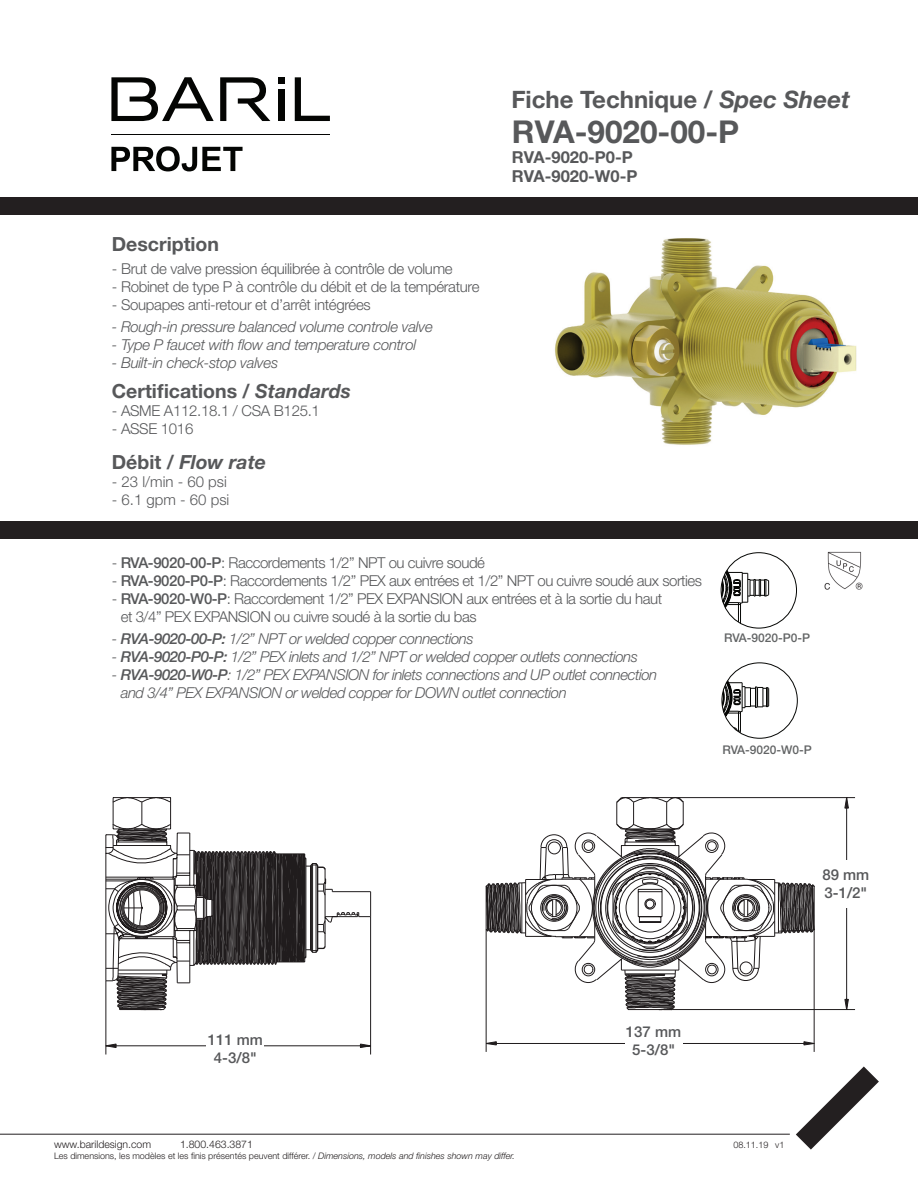
<style>
.page{position:relative;width:918px;height:1188px;background:#fff}
.page>*{position:absolute;margin:0;border:0;box-sizing:border-box;transform-origin:0 0}
.t1{font:700 31.5px "Helvetica Neue LT Std";color:#57585a}
.t2{font:700 24px "Helvetica Neue LT Std";color:#57585a}
.t3{font:700 19.5px "Helvetica Neue LT Std";color:#57585a}
.t4{font:italic 700 19.5px "Helvetica Neue LT Std";color:#57585a}
.t5{font:700 16.5px "Helvetica Neue LT Std";color:#57585a}
.t6{font:300 15px/18px "Helvetica Neue LT Std";letter-spacing:-.03em;color:#57585a}
.t7{font:italic 300 15px/18px "Helvetica Neue LT Std";letter-spacing:-.03em;color:#57585a}
.Measurements{font:500 15px "Helvetica Neue LT Std";color:#57585a}
.t8{font:300 15px "Helvetica Neue LT Std";color:#57585a}
.t9{font:500 12px "Helvetica Neue LT Std";color:#626465}
.t10{font:300 10.5px "Helvetica Neue LT Std";color:#231f20}
.t11{font:300 9px "Helvetica Neue LT Std";color:#231f20}
.s1{font-style:italic}
.s2{font-style:normal}
.s3{font-weight:500}
</style>
<div class="page">
<hr style="left:0;top:1134px;width:790px;height:1px;background:#231f20">
<svg style="left:796px;top:1066px;width:83px;height:84px"></svg>
<hr style="left:111px;top:134px;width:219px;height:1px;background:#040503">
<div style="left:278px;top:77px;width:6px;height:7px;background:#040503"></div>
<div style="left:278px;top:90px;width:6px;height:31px;background:#040503"></div>
<svg style="left:295px;top:77px;width:35px;height:44px"></svg>
<svg style="left:220px;top:77px;width:50px;height:44px"></svg>
<svg style="left:111px;top:77px;width:103px;height:44px"></svg>
<svg style="left:111px;top:146px;width:132px;height:25px"></svg>
<div style="left:0;top:198px;width:918px;height:17px;background:#231f20"></div>
<div style="left:0;top:522px;width:918px;height:17px;background:#231f20"></div>
<img style="left:824px;top:552px;width:39px;height:38px">
<svg style="left:105px;top:1011px;width:710px;height:44px"></svg>
<svg style="left:815px;top:797px;width:41px;height:213px"></svg>
<svg style="left:112px;top:797px;width:702px;height:214px"></svg>
<svg style="left:107px;top:828px;width:219px;height:183px"></svg>
<div style="left:207px;top:1025px;width:57px;height:47px;background:#fff"></div>
<div style="left:625px;top:1017px;width:57px;height:48px;background:#fff"></div>
<div style="left:817px;top:860px;width:57px;height:47px;background:#fff"></div>
<img style="left:555px;top:238px;width:302px;height:207px">
<svg style="left:721px;top:553px;width:48px;height:76px"></svg>
<div style="left:721px;top:552px;width:76px;height:76px;border:1px solid #050604;border-radius:50%"></div>
<svg style="left:722px;top:663px;width:47px;height:75px"></svg>
<div style="left:722px;top:662px;width:76px;height:77px;border:1px solid #050604;border-radius:50%"></div>
<h2 class="t2" style="left:511px;top:85px;width:340px">Fiche Technique / <span class="s1">Spec Sheet</span></h2>
<p class="t3" style="left:112px;top:232px;width:109px">Description</p>
<p class="t6" style="left:112px;top:259px;width:342px">- Brut de valve pression équilibrée à contrôle de volume</p>
<p class="t6" style="left:112px;top:277px;width:369px">- Robinet de type P à contrôle du débit et de la température</p>
<p class="t6" style="left:112px;top:295px;width:260px">- Soupapes anti-retour et d’arrêt intégrées</p>
<p class="t7" style="left:112px;top:318px;width:322px">- Rough-in pressure balanced volume controle valve</p>
<p class="t7" style="left:112px;top:336px;width:306px">- Type P faucet with flow and temperature control</p>
<p class="t7" style="left:112px;top:354px;width:168px">- Built-in check-stop valves</p>
<p class="t3" style="left:112px;top:379px;width:241px">Certifications / <span class="s1">Standards</span></p>
<p class="t6" style="left:112px;top:401px;width:210px">- ASME A112.18.1 / CSA B125.1</p>
<p class="t6" style="left:112px;top:419px;width:83px">- ASSE 1016</p>
<p class="t4" style="left:112px;top:450px;width:156px"><span class="s2">Débit /</span> Flow rate</p>
<p class="t8" style="left:112px;top:472px;width:117px">- 23 l/min - 60 psi</p>
<p class="t6" style="left:112px;top:490px;width:119px">- 6.1 gpm - 60 psi</p>
<p class="t1" style="left:512px;top:113px;width:229px">RVA-9020-00-P</p>
<p class="t5" style="left:512px;top:147px;width:122px">RVA-9020-P0-P</p>
<p class="t5" style="left:512px;top:166px;width:127px">RVA-9020-W0-P</p>
<p class="t6" style="left:112px;top:553px;width:375px">- <span class="s3">RVA-9020-00-P</span>: Raccordements 1/2” NPT ou cuivre soudé</p>
<p class="t6" style="left:112px;top:571px;width:592px">- <span class="s3">RVA-9020-P0-P</span>: Raccordements 1/2” PEX aux entrées et 1/2” NPT ou cuivre soudé aux sorties</p>
<p class="t6" style="left:121px;top:589px;width:543px;text-indent:-9px">- <span class="s3">RVA-9020-W0-P</span>: Raccordement 1/2” PEX EXPANSION aux entrées et à la sortie du haut et 3/4” PEX EXPANSION ou cuivre soudé à la sortie du bas</p>
<p class="t7" style="left:112px;top:629px;width:363px">- <span class="s3">RVA-9020-00-P:</span> 1/2” NPT or welded copper connections</p>
<p class="t7" style="left:112px;top:647px;width:528px">- <span class="s3">RVA-9020-P0-P:</span> 1/2” PEX inlets and 1/2” NPT or welded copper outlets connections</p>
<p class="t7" style="left:121px;top:665px;width:538px;text-indent:-9px">- <span class="s3">RVA-9020-W0-P</span>: 1/2” PEX EXPANSION for inlets connections and UP outlet connection and 3/4” PEX EXPANSION or welded copper for DOWN outlet connection</p>
<p class="t9" style="left:724px;top:630px;width:88px">RVA-9020-P0-P</p>
<p class="t9" style="left:722px;top:743px;width:91px">RVA-9020-W0-P</p>
<p class="Measurements" style="left:822px;top:866px;width:48px">89 mm</p>
<p class="Measurements" style="left:825px;top:884px;width:44px">3-1/2"</p>
<p class="Measurements" style="left:208px;top:1031px;width:57px">111 mm</p>
<p class="Measurements" style="left:214px;top:1049px;width:44px">4-3/8"</p>
<p class="Measurements" style="left:626px;top:1023px;width:57px">137 mm</p>
<p class="Measurements" style="left:632px;top:1041px;width:44px">5-3/8"</p>
<p class="t10" style="left:54px;top:1138px;width:99px">www.barildesign.com</p>
<p class="t10" style="left:180px;top:1138px;width:74px">1.800.463.3871</p>
<p class="t11" style="left:733px;top:1140px;width:37px">08.11.19</p>
<p class="t11" style="left:54px;top:1150px;width:463px">Les dimensions, les modèles et les finis présentés peuvent différer. / <span class="s1">Dimensions, models and finishes shown may differ.</span></p>
<p class="t11" style="left:775px;top:1140px;width:11px">v1</p>
</div>
